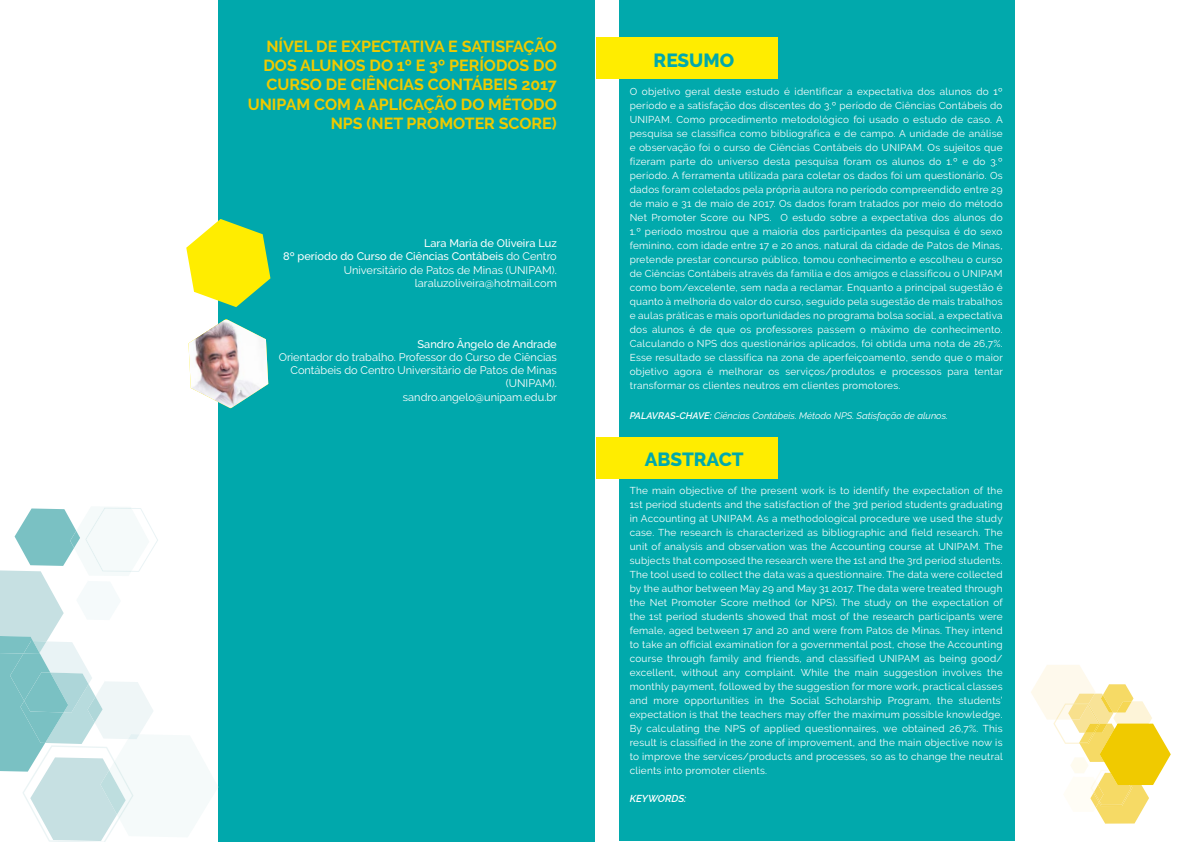
<style>
.page{position:relative;width:1191px;height:842px;background:#fff}
.page>*{position:absolute;margin:0;border:0;box-sizing:border-box;transform-origin:0 0}
.t1{font:800 19px "Raleway";color:#01a9ac}
.t2{font:700 16px/19.2px "Raleway";color:#efca00;text-align:right}
.t3{font:11px/13.2px "Raleway";color:#fff;text-align:right}
.t4{font:500 11px "Raleway";color:#fff}
.t5{font:10px/14px "Raleway";letter-spacing:.025em;color:#fff;text-align:justify}
.t6{font:italic 600 10px "Raleway";color:#fff}
.t7{font:italic 9.5px "Raleway";color:#fff}
.s1{font-weight:500}
.s2{font-weight:600}
</style>
<div class="page">
<div style="left:618px;top:0;width:396px;height:841px;background:#01a9ac"></div>
<svg style="left:1031px;top:665px;width:139px;height:159px"></svg>
<div style="left:219px;top:0;width:376px;height:842px;background:#00a8ac"></div>
<svg style="left:0;top:507px;width:158px;height:335px"></svg>
<div style="left:596px;top:37px;width:182px;height:42px;background:#ffed00"></div>
<div style="left:596px;top:437px;width:182px;height:41px;background:#ffed00"></div>
<svg style="left:186px;top:219px;width:84px;height:88px"></svg>
<img style="left:188px;top:320px;width:80px;height:88px">
<h2 class="t2" style="left:248px;top:37px;width:310px">NÍVEL DE EXPECTATIVA E SATISFAÇÃO<br>DOS ALUNOS DO 1º E 3º PERÍODOS DO<br>CURSO DE CIÊNCIAS CONTÁBEIS 2017<br>UNIPAM COM A APLICAÇÃO DO MÉTODO<br>NPS (NET PROMOTER SCORE)</h2>
<p class="t3" style="left:283px;top:237px;width:275px"><span class="s1">Lara Maria de Oliveira Luz<br>8º período do Curso de Ciências Contábeis</span> do Centro Universitário de Patos de Minas (UNIPAM). laraluzoliveira@hotmail.com</p>
<p class="t4" style="left:417px;top:337px;width:141px">Sandro Ângelo de Andrade</p>
<p class="t3" style="left:279px;top:350px;width:280px">Orientador do trabalho. Professor do Curso de Ciências Contábeis do Centro Universitário de Patos de Minas (UNIPAM).<br>sandro.angelo@unipam.edu.br</p>
<h1 class="t1" style="left:653px;top:49px;width:82px">RESUMO</h1>
<p class="t5" style="left:630px;top:85px;width:375px">O objetivo geral deste estudo é identificar a expectativa dos alunos do 1º período e a satisfação dos discentes do 3.º período de Ciências Contábeis do UNIPAM. Como procedimento metodológico foi usado o estudo de caso. A pesquisa se classifica como bibliográfica e de campo. A unidade de análise e observação foi o curso de Ciências Contábeis do UNIPAM. Os sujeitos que fizeram parte do universo desta pesquisa foram os alunos do 1.º e do 3.º período. A ferramenta utilizada para coletar os dados foi um questionário. Os dados foram coletados pela própria autora no período compreendido entre 29 de maio e 31 de maio de 2017. Os dados foram tratados por meio do método Net Promoter Score ou NPS. O estudo sobre a expectativa dos alunos do 1.º período mostrou que a maioria dos participantes da pesquisa é do sexo feminino, com idade entre 17 e 20 anos, natural da cidade de Patos de Minas, pretende prestar concurso público, tomou conhecimento e escolheu o curso de Ciências Contábeis através da família e dos amigos e classificou o UNIPAM como bom/excelente, sem nada a reclamar. Enquanto a principal sugestão é quanto à melhoria do valor do curso, seguido pela sugestão de mais trabalhos e aulas práticas e mais oportunidades no programa bolsa social, a expectativa dos alunos é de que os professores passem o máximo de conhecimento.<br>Calculando o NPS dos questionários aplicados, foi obtida uma nota de 26,7%.<br>Esse resultado se classifica na zona de aperfeiçoamento, sendo que o maior objetivo agora é melhorar os serviços/produtos e processos para tentar transformar os clientes neutros em clientes promotores.</p>
<p class="t7" style="left:630px;top:410px;width:320px"><span class="s2">PALAVRAS-CHAVE:</span> Ciências Contábeis. Método NPS. Satisfação de alunos.</p>
<h1 class="t1" style="left:645px;top:449px;width:100px">ABSTRACT</h1>
<p class="t5" style="left:630px;top:484px;width:375px">The main objective of the present work is to identify the expectation of the 1st period students and the satisfaction of the 3rd period students graduating in Accounting at UNIPAM. As a methodological procedure we used the study case. The research is characterized as bibliographic and field research. The unit of analysis and observation was the Accounting course at UNIPAM. The subjects that composed the research were the 1st and the 3rd period students.<br>The tool used to collect the data was a questionnaire. The data were collected by the author between May 29 and May 31 2017. The data were treated through the Net Promoter Score method (or NPS). The study on the expectation of the 1st period students showed that most of the research participants were female, aged between 17 and 20 and were from Patos de Minas. They intend to take an official examination for a governmental post, chose the Accounting course through family and friends, and classified UNIPAM as being good/ excellent, without any complaint. While the main suggestion involves the monthly payment, followed by the suggestion for more work, practical classes and more opportunities in the Social Scholarship Program, the students’ expectation is that the teachers may offer the maximum possible knowledge.<br>By calculating the NPS of applied questionnaires, we obtained 26,7%. This result is classified in the zone of improvement, and the main objective now is to improve the services/products and processes, so as to change the neutral clients into promoter clients.</p>
<p class="t6" style="left:630px;top:793px;width:58px">KEYWORDS:</p>
</div>
